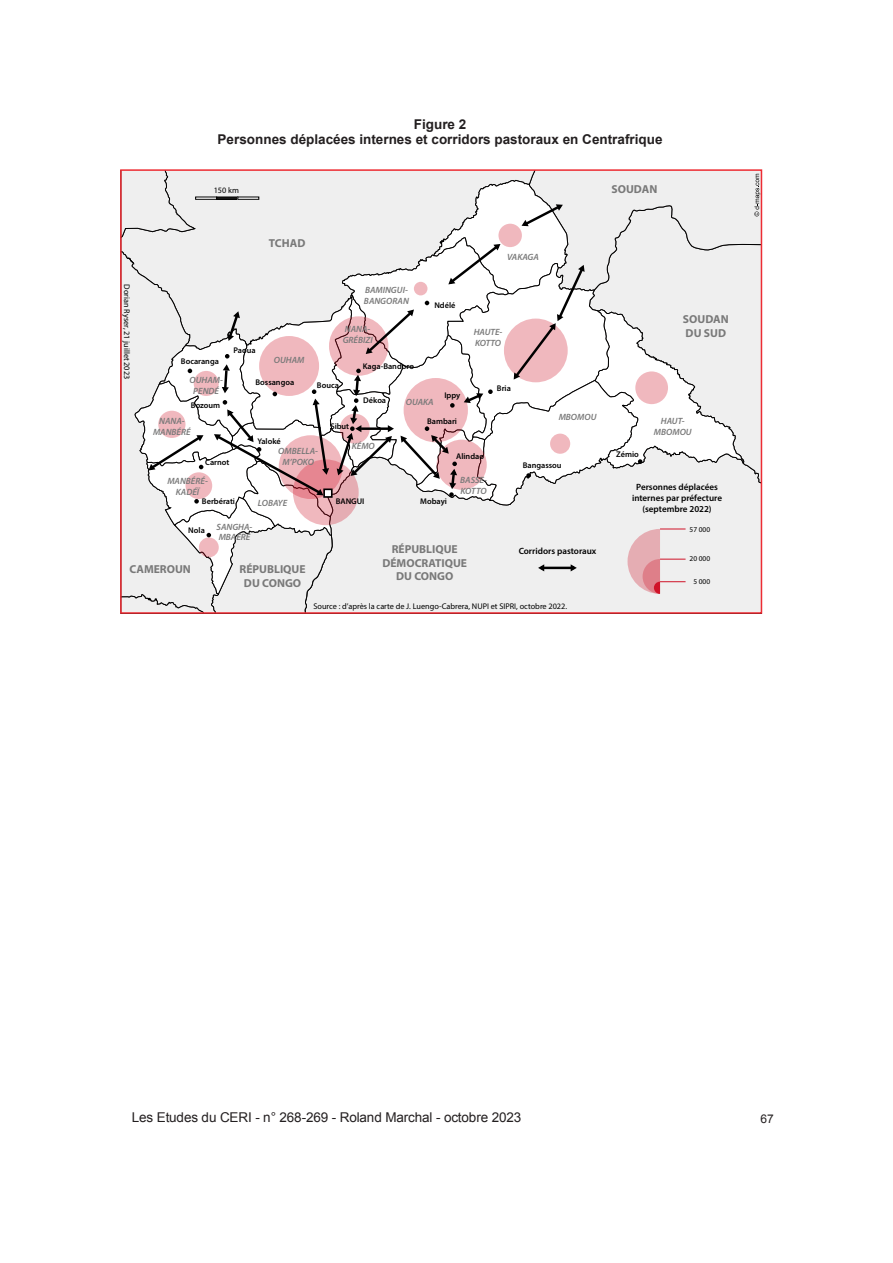
<style>
.page{position:relative;width:893px;height:1263px;background:#fff}
.page>*{position:absolute;margin:0;border:0;box-sizing:border-box;transform-origin:0 0}
.TITRE_TABLEAUX{font:700 13.5px/14.9px "Arial";color:#231f20;text-align:center}
.t1{font:13.5px "Arial";letter-spacing:-.01em;color:#231f20}
.t2{font:12px "Arial";color:#231f20}
.t3{font:700 11.55px/13.8px "Myriad Pro";color:#797979;text-align:center}
.t4{font:italic 600 9.15px/10.9px "Myriad Pro";color:#797979}
.t5{font:600 9.15px/10.9px "Myriad Pro";color:#000;text-align:center}
.t6{font:600 8.25px "Myriad Pro";color:#000}
.t7{font:8.25px "Myriad Pro";color:#000}
.t8{font:7.5px "Myriad Pro";color:#000}
</style>
<div class="page">
<svg style="left:123px;top:172px;width:636px;height:439px"></svg>
<div style="left:324px;top:489px;width:8px;height:8px;background:#fff"></div>
<div style="left:323px;top:488px;width:10px;height:10px;border:2px solid #000"></div>
<div style="left:120px;top:169px;width:642px;height:445px;border:2px solid #ed2d34"></div>
<p class="TITRE_TABLEAUX" style="left:218px;top:117px;width:446px">Figure 2<br>Personnes déplacées internes et corridors pastoraux en Centrafrique</p>
<p class="t7" style="left:214px;top:185px;width:27px">150 km</p>
<p class="t3" style="left:611px;top:182px;width:47px">SOUDAN</p>
<p class="t7" style="left:132px;top:284px;width:96px;rotate:90deg">Dorian Ryser, 21 juillet 2023</p>
<p class="t3" style="left:269px;top:236px;width:38px">TCHAD</p>
<p class="t4" style="left:507px;top:251px;width:33px">VAKAGA</p>
<p class="t6" style="left:233px;top:345px;width:24px">Paoua</p>
<p class="t4" style="left:364px;top:284px;width:46px">BAMINGUI-<br>BANGORAN</p>
<p class="t4" style="left:343px;top:323px;width:32px">NANA-<br>GRÉBIZI</p>
<p class="t6" style="left:434px;top:300px;width:23px">Ndélé</p>
<p class="t4" style="left:474px;top:326px;width:30px">HAUTE-<br>KOTTO</p>
<p class="t6" style="left:181px;top:356px;width:40px">Bocaranga</p>
<p class="t4" style="left:274px;top:354px;width:32px">OUHAM</p>
<p class="t6" style="left:363px;top:361px;width:53px">Kaga-Bandoro</p>
<p class="t4" style="left:189px;top:375px;width:35px;text-align:center">OUHAM-<br>PENDÉ</p>
<p class="t4" style="left:153px;top:416px;width:39px;text-align:center">NANA-<br>MANBÉRÉ</p>
<p class="t6" style="left:191px;top:400px;width:31px">Bozoum</p>
<p class="t6" style="left:255px;top:377px;width:40px">Bossangoa</p>
<p class="t6" style="left:317px;top:380px;width:24px">Bouca</p>
<p class="t6" style="left:330px;top:421px;width:20px">Sibut</p>
<p class="t6" style="left:363px;top:395px;width:24px">Dékoa</p>
<p class="t4" style="left:406px;top:397px;width:29px">OUAKA</p>
<p class="t6" style="left:444px;top:390px;width:17px">Ippy</p>
<p class="t6" style="left:427px;top:416px;width:32px">Bambari</p>
<p class="t6" style="left:497px;top:383px;width:15px">Bria</p>
<p class="t4" style="left:559px;top:411px;width:39px">MBOMOU</p>
<p class="t6" style="left:257px;top:436px;width:25px">Yaloké</p>
<p class="t4" style="left:278px;top:445px;width:41px;text-align:center">OMBELLA-<br>M’POKO</p>
<p class="t4" style="left:258px;top:497px;width:31px">LOBAYE</p>
<p class="t6" style="left:205px;top:457px;width:26px">Carnot</p>
<p class="t6" style="left:202px;top:496px;width:35px">Berbérati</p>
<p class="t6" style="left:188px;top:525px;width:18px">Nola</p>
<p class="t4" style="left:167px;top:475px;width:42px;text-align:center">MANBÉRÉ-<br>KADÉÏ</p>
<p class="t4" style="left:217px;top:521px;width:37px">SANGHA-<br>MBAÉRÉ</p>
<p class="t4" style="left:352px;top:441px;width:25px">KÉMO</p>
<p class="t6" style="left:336px;top:496px;width:30px">BANGUI</p>
<p class="t6" style="left:420px;top:496px;width:28px">Mobayi</p>
<p class="t6" style="left:456px;top:451px;width:29px">Alindao</p>
<p class="t4" style="left:460px;top:475px;width:28px">BASSE-<br>KOTTO</p>
<p class="t6" style="left:523px;top:460px;width:40px">Bangassou</p>
<p class="t3" style="left:129px;top:562px;width:63px">CAMEROUN</p>
<p class="t3" style="left:239px;top:562px;width:68px">RÉPUBLIQUE<br>DU CONGO</p>
<p class="t3" style="left:382px;top:541px;width:86px">RÉPUBLIQUE<br>DÉMOCRATIQUE<br>DU CONGO</p>
<p class="t5" style="left:519px;top:545px;width:79px">Corridors pastoraux</p>
<p class="t7" style="left:313px;top:601px;width:255px">Source : d’après la carte de J. Luengo-Cabrera, NUPI et SIPRI, octobre 2022.</p>
<p class="t3" style="left:683px;top:312px;width:47px;text-align:left">SOUDAN<br>DU SUD</p>
<p class="t6" style="left:616px;top:449px;width:24px">Zémio</p>
<p class="t4" style="left:654px;top:415px;width:39px;text-align:center">HAUT-<br>MBOMOU</p>
<p class="t5" style="left:632px;top:481px;width:92px">Personnes déplacées internes par préfecture (septembre 2022)</p>
<p class="t8" style="left:690px;top:524px;width:22px">57 000</p>
<p class="t8" style="left:690px;top:554px;width:22px">20 000</p>
<p class="t8" style="left:693px;top:577px;width:18px">5 000</p>
<h1 class="t1" style="left:132px;top:1108px;width:391px">Les Etudes du CERI - n° 268-269 - Roland Marchal - octobre 2023</h1>
<h2 class="t2" style="left:761px;top:1111px;width:15px">67</h2>
</div>
